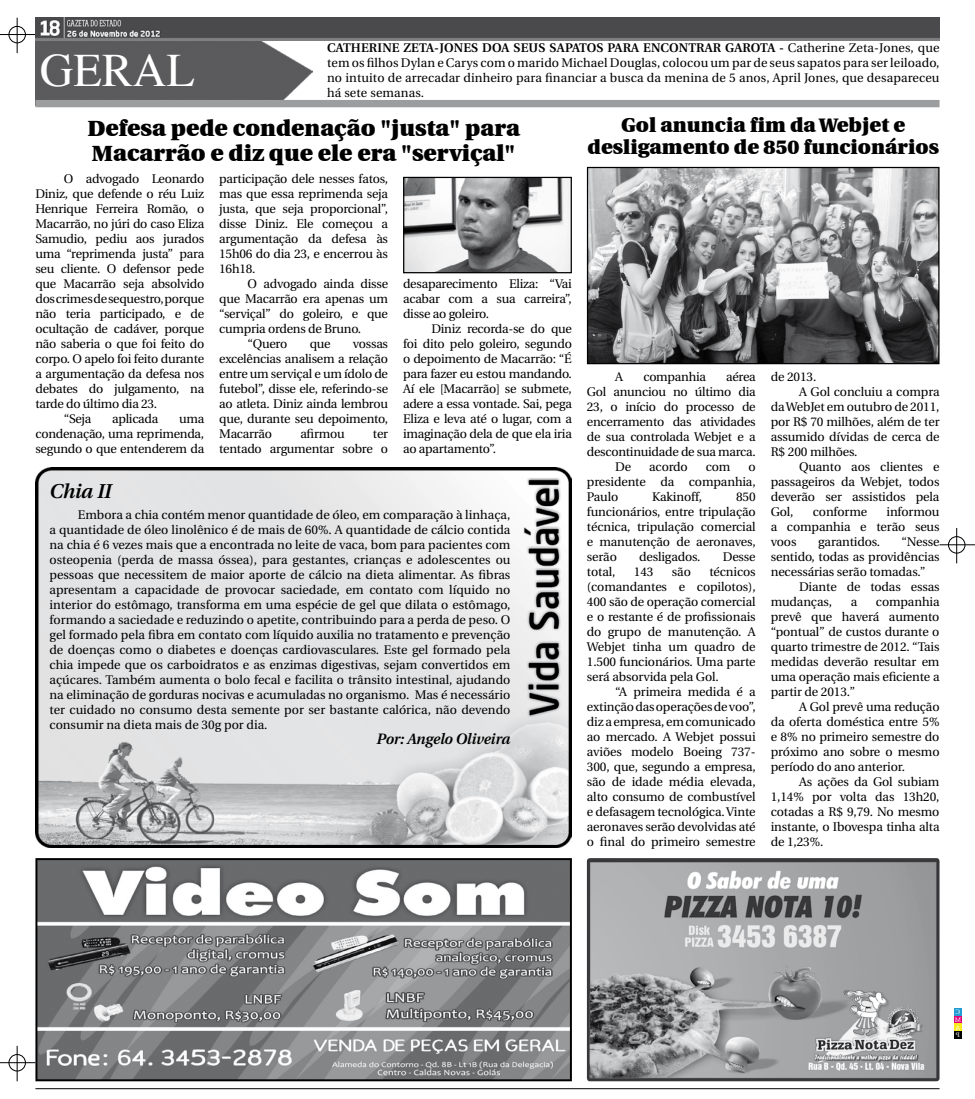
<style>
.page{position:relative;width:975px;height:1099px;background:#fff}
.page>*{position:absolute;margin:0;border:0;box-sizing:border-box;transform-origin:0 0}
.t1{font:47.5px "Times";color:#fff}
.t2{font:900 22.5px/25px "Utopia";color:#000}
.t3{font:900 20px/22.5px "Utopia";color:#000;text-align:center}
.t4{font:italic 600 20px "Utopia";letter-spacing:-.01em;color:#000}
.t5{font:italic 600 15px "Utopia";letter-spacing:-.01em;color:#000}
.t6{font:12.5px/15px "Utopia";letter-spacing:-.02em;color:#000;text-align:justify}
.s1{font-weight:600}
</style>
<div class="page">
<hr style="left:939px;top:544px;width:35px;height:1px;background:#000">
<hr style="left:956px;top:528px;width:1px;height:35px;background:#000">
<div style="left:948px;top:536px;width:17px;height:17px;border:1px solid #000;border-radius:50%"></div>
<hr style="left:0;top:34px;width:35px;height:1px;background:#000">
<hr style="left:17px;top:18px;width:1px;height:35px;background:#000">
<div style="left:9px;top:26px;width:17px;height:17px;border:1px solid #000;border-radius:50%"></div>
<hr style="left:0;top:1062px;width:35px;height:1px;background:#000">
<hr style="left:17px;top:1045px;width:1px;height:36px;background:#000">
<div style="left:9px;top:1054px;width:17px;height:17px;border:1px solid #000;border-radius:50%"></div>
<div style="left:954px;top:1008px;width:7px;height:7px;background:#219cd3"></div>
<div style="left:954px;top:1015px;width:7px;height:8px;background:#e20079"></div>
<div style="left:954px;top:1023px;width:7px;height:7px;background:#fcea1b"></div>
<div style="left:954px;top:1030px;width:7px;height:8px;background:#000"></div>
<hr style="left:35px;top:1088px;width:904px;height:1px;background:#000">
<img style="left:35px;top:468px;width:537px;height:380px">
<img style="left:35px;top:40px;width:277px;height:60px">
<div style="left:35px;top:100px;width:904px;height:7px;background:#9c9d9f"></div>
<img style="left:35px;top:18px;width:904px;height:22px">
<img style="left:38px;top:861px;width:531px;height:217px">
<div style="left:35px;top:858px;width:537px;height:223px;border:2px solid #000"></div>
<img style="left:587px;top:858px;width:352px;height:223px">
<img style="left:405px;top:179px;width:165px;height:92px">
<div style="left:403px;top:177px;width:169px;height:96px;border:1px solid #000"></div>
<img style="left:589px;top:169px;width:348px;height:193px">
<div style="left:587px;top:167px;width:352px;height:197px;border:1px solid #000"></div>
<h1 class="t1" style="left:40px;top:43px;width:157px">GERAL</h1>
<p class="t6" style="left:327px;top:40px;width:614px"><span class="s1">CATHERINE ZETA-JONES DOA SEUS SAPATOS PARA ENCONTRAR GAROTA -</span> Catherine Zeta-Jones, que tem os filhos Dylan e Carys com o marido Michael Douglas, colocou um par de seus sapatos para ser leiloado, no intuito de arrecadar dinheiro para financiar a busca da menina de 5 anos, April Jones, que desapareceu há sete semanas.</p>
<h2 class="t2" style="left:87px;top:116px;width:434px">Defesa pede condenação "justa" para<br>Macarrão e diz que ele era "serviçal"</h2>
<p class="t6" style="left:64px;top:172px;width:142px">O advogado Leonardo</p>
<p class="t6" style="left:35px;top:187px;width:170px">Diniz, que defende o réu Luiz</p>
<p class="t6" style="left:35px;top:202px;width:170px">Henrique Ferreira Romão, o</p>
<p class="t6" style="left:35px;top:217px;width:170px">Macarrão, no júri do caso Eliza</p>
<p class="t6" style="left:35px;top:232px;width:170px">Samudio, pediu aos jurados</p>
<p class="t6" style="left:35px;top:247px;width:170px">uma “reprimenda justa” para</p>
<p class="t6" style="left:35px;top:262px;width:170px">seu cliente. O defensor pede</p>
<p class="t6" style="left:35px;top:277px;width:170px">que Macarrão seja absolvido</p>
<p class="t6" style="left:35px;top:292px;width:170px">dos crimes de sequestro, porque</p>
<p class="t6" style="left:35px;top:307px;width:170px">não teria participado, e de</p>
<p class="t6" style="left:35px;top:322px;width:170px">ocultação de cadáver, porque</p>
<p class="t6" style="left:35px;top:337px;width:170px">não saberia o que foi feito do</p>
<p class="t6" style="left:35px;top:352px;width:170px">corpo. O apelo foi feito durante</p>
<p class="t6" style="left:35px;top:367px;width:170px">a argumentação da defesa nos</p>
<p class="t6" style="left:35px;top:382px;width:170px">debates do julgamento, na</p>
<p class="t6" style="left:35px;top:397px;width:123px">tarde do último dia 23.</p>
<p class="t6" style="left:64px;top:412px;width:29px">“Seja</p>
<p class="t6" style="left:112px;top:412px;width:48px">aplicada</p>
<h3 class="t3" style="left:587px;top:114px;width:353px">Gol anuncia fim da Webjet e desligamento de 850 funcionários</h3>
<p class="t6" style="left:219px;top:172px;width:170px">participação dele nesses fatos, mas que essa reprimenda seja justa, que seja proporcional”, disse Diniz. Ele começou a argumentação da defesa às 15h06 do dia 23, e encerrou às 16h18.</p>
<p class="t6" style="left:247px;top:277px;width:142px">O advogado ainda disse</p>
<p class="t6" style="left:219px;top:292px;width:170px">que Macarrão era apenas um</p>
<p class="t6" style="left:219px;top:307px;width:170px">“serviçal” do goleiro, e que</p>
<p class="t6" style="left:219px;top:322px;width:143px">cumpria ordens de Bruno.</p>
<p class="t6" style="left:247px;top:337px;width:41px">“Quero</p>
<p class="t6" style="left:310px;top:337px;width:22px">que</p>
<p class="t6" style="left:403px;top:277px;width:170px">desaparecimento Eliza: “Vai acabar com a sua carreira”, disse ao goleiro.</p>
<p class="t6" style="left:403px;top:322px;width:170px;text-indent:28px">Diniz recorda-se do que foi dito pelo goleiro, segundo o depoimento de Macarrão: “É para fazer eu estou mandando.<br>Aí ele [Macarrão] se submete, adere a essa vontade. Sai, pega Eliza e leva até o lugar, com a imaginação dela de que ela iria ao apartamento”.</p>
<p class="t6" style="left:219px;top:337px;width:170px;text-indent:134px">vossas excelências analisem a relação entre um serviçal e um ídolo de futebol”, disse ele, referindo-se ao atleta. Diniz ainda lembrou que, durante seu depoimento, Macarrão</p>
<p class="t6" style="left:615px;top:369px;width:9px">A</p>
<p class="t6" style="left:643px;top:369px;width:64px">companhia</p>
<p class="t6" style="left:726px;top:369px;width:31px">aérea</p>
<p class="t6" style="left:587px;top:384px;width:170px">Gol anunciou no último dia</p>
<p class="t6" style="left:587px;top:399px;width:170px">23, o início do processo de</p>
<p class="t6" style="left:587px;top:414px;width:170px">encerramento das atividades</p>
<p class="t6" style="left:587px;top:429px;width:170px">de sua controlada Webjet e a</p>
<p class="t6" style="left:587px;top:444px;width:170px">descontinuidade de sua marca.</p>
<p class="t6" style="left:615px;top:459px;width:17px">De</p>
<p class="t6" style="left:649px;top:459px;width:40px">acordo</p>
<p class="t6" style="left:705px;top:459px;width:26px">com</p>
<p class="t6" style="left:770px;top:369px;width:47px">de 2013.</p>
<p class="t6" style="left:799px;top:384px;width:142px">A Gol concluiu a compra</p>
<p class="t6" style="left:770px;top:399px;width:170px">da WebJet em outubro de 2011,</p>
<p class="t6" style="left:770px;top:414px;width:170px">por R$ 70 milhões, além de ter</p>
<p class="t6" style="left:770px;top:429px;width:170px">assumido dívidas de cerca de</p>
<p class="t6" style="left:770px;top:444px;width:88px">R$ 200 milhões.</p>
<p class="t6" style="left:799px;top:459px;width:142px">Quanto aos clientes e</p>
<p class="t6" style="left:770px;top:474px;width:170px">passageiros da Webjet, todos</p>
<p class="t6" style="left:770px;top:489px;width:170px">deverão ser assistidos pela</p>
<p class="t6" style="left:770px;top:504px;width:24px">Gol,</p>
<p class="t6" style="left:812px;top:504px;width:56px">conforme</p>
<p class="t6" style="left:35px;top:412px;width:170px;text-indent:144px">uma condenação, uma reprimenda, segundo o que entenderem da</p>
<p class="t6" style="left:300px;top:427px;width:46px">afirmou</p>
<p class="t6" style="left:219px;top:427px;width:170px;text-align:right">ter<br>tentado argumentar sobre o</p>
<p class="t6" style="left:587px;top:459px;width:170px;text-indent:161px">o presidente da companhia, Paulo</p>
<h3 class="t4" style="left:49px;top:480px;width:64px">Chia II</h3>
<p class="t6" style="left:49px;top:508px;width:462px;text-indent:28px">Embora a chia contém menor quantidade de óleo, em comparação à linhaça, a quantidade de óleo linolênico é de mais de 60%. A quantidade de cálcio contida na chia é 6 vezes mais que a encontrada no leite de vaca, bom para pacientes com osteopenia (perda de massa óssea), para gestantes, crianças e adolescentes ou pessoas que necessitem de maior aporte de cálcio na dieta alimentar. As fibras apresentam a capacidade de provocar saciedade, em contato com líquido no interior do estômago, transforma em uma espécie de gel que dilata o estômago, formando a saciedade e reduzindo o apetite, contribuindo para a perda de peso. O gel formado pela fibra em contato com líquido auxilia no tratamento e prevenção de doenças como o diabetes e doenças cardiovasculares. Este gel formado pela chia impede que os carboidratos e as enzimas digestivas, sejam convertidos em açúcares. Também aumenta o bolo fecal e facilita o trânsito intestinal, ajudando na eliminação de gorduras nocivas e acumuladas no organismo. Mas é necessário ter cuidado no consumo desta semente por ser bastante calórica, não devendo consumir na dieta mais de 30g por dia.</p>
<p class="t5" style="left:376px;top:730px;width:136px">Por: Angelo Oliveira</p>
<p class="t6" style="left:652px;top:489px;width:52px">Kakinoff,</p>
<p class="t6" style="left:587px;top:489px;width:170px;text-indent:149px">850 funcionários, entre tripulação técnica, tripulação comercial e manutenção de aeronaves, serão</p>
<p class="t6" style="left:770px;top:504px;width:170px;text-indent:116px">informou a companhia e terão seus voos</p>
<p class="t6" style="left:770px;top:534px;width:170px;text-indent:131px">“Nesse sentido, todas as providências necessárias serão tomadas.”</p>
<p class="t6" style="left:770px;top:579px;width:170px;text-indent:28px">Diante de todas essas mudanças,</p>
<p class="t6" style="left:818px;top:534px;width:63px">garantidos.</p>
<p class="t6" style="left:639px;top:549px;width:63px">desligados.</p>
<p class="t6" style="left:722px;top:549px;width:34px">Desse</p>
<p class="t6" style="left:587px;top:564px;width:30px">total,</p>
<p class="t6" style="left:634px;top:564px;width:21px">143</p>
<p class="t6" style="left:672px;top:564px;width:20px">são</p>
<p class="t6" style="left:587px;top:564px;width:170px;text-indent:122px">técnicos (comandantes e copilotos), 400 são de operação comercial e o restante é de profissionais do grupo de manutenção. A Webjet tinha um quadro de 1.500 funcionários. Uma parte será absorvida pela Gol.</p>
<p class="t6" style="left:587px;top:684px;width:170px;text-indent:28px">“A primeira medida é a extinção das operações de voo”, diz a empresa, em comunicado ao mercado. A Webjet possui aviões modelo Boeing 737- 300, que, segundo a empresa, são de idade média elevada, alto consumo de combustível e defasagem tecnológica. Vinte aeronaves serão devolvidas até o final do primeiro semestre</p>
<p class="t6" style="left:770px;top:594px;width:170px;text-indent:105px">companhia prevê que haverá aumento “pontual” de custos durante o quarto trimestre de 2012. “Tais medidas deverão resultar em uma operação mais eficiente a partir de 2013.”</p>
<p class="t6" style="left:770px;top:699px;width:170px;text-indent:28px">A Gol prevê uma redução da oferta doméstica entre 5% e 8% no primeiro semestre do próximo ano sobre o mesmo período do ano anterior.</p>
<p class="t6" style="left:770px;top:774px;width:170px;text-indent:28px">As ações da Gol subiam 1,14% por volta das 13h20, cotadas a R$ 9,79. No mesmo instante, o Ibovespa tinha alta de 1,23%.</p>
<p class="t6" style="left:850px;top:594px;width:8px">a</p>
</div>
